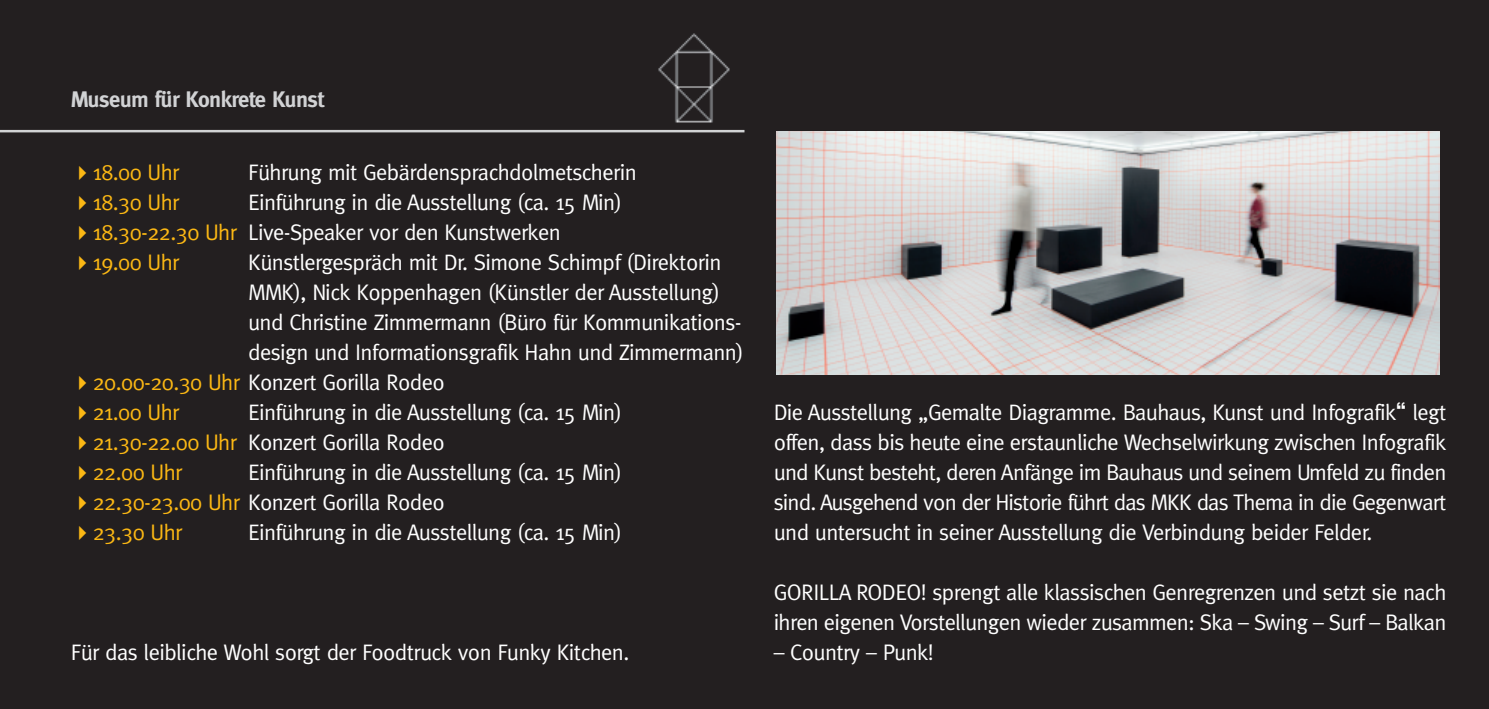
<style>
.page{position:relative;width:1489px;height:709px;background:#fff}
.page>*{position:absolute;margin:0;border:0;box-sizing:border-box;transform-origin:0 0}
.t1{font:22.5px/30px "Meta";letter-spacing:-.025em;color:#fff}
.t2{font:22.5px "Meta";letter-spacing:-.025em;color:#fcb814}
.t3{font:700 22.5px "Meta";letter-spacing:-.025em;color:#d1d2d4}
.s1{color:#fcb814}
.s2{font-family:"Hira Kaku Pro W6"}
</style>
<div class="page">
<div style="left:0;top:0;width:1488px;height:709px;background:#231f20"></div>
<hr style="left:0;top:130px;width:744px;height:2px;background:#d1d2d4">
<img style="left:658px;top:33px;width:72px;height:90px">
<img style="left:776px;top:131px;width:663px;height:244px">
<p class="t3" style="left:71px;top:86px;width:255px">Museum für Konkrete Kunst</p>
<p class="t2" style="left:93px;top:159px;width:88px">18.00 Uhr</p>
<p class="t1" style="left:248px;top:157px;width:390px">Führung mit Gebärdensprachdolmetscherin</p>
<p class="t2" style="left:93px;top:189px;width:88px">18.30 Uhr</p>
<p class="t1" style="left:93px;top:187px;width:530px;text-indent:155px">Einführung in die Ausstellung (ca. 15 Min)<br><span class="s1">18.30-22.30 Uhr</span> Live-Speaker vor den Kunstwerken<br><span class="s1">19.00 Uhr</span></p>
<p class="t1" style="left:248px;top:247px;width:475px">Künstlergespräch mit Dr. Simone Schimpf (Direktorin</p>
<p class="t1" style="left:248px;top:277px;width:473px">MMK), Nick Koppenhagen (Künstler der Ausstellung)</p>
<p class="t1" style="left:248px;top:307px;width:495px">und Christine Zimmermann (Büro für Kommunikations-</p>
<p class="t1" style="left:248px;top:337px;width:497px">design und Informationsgrafik Hahn und Zimmermann)</p>
<p class="t1" style="left:93px;top:367px;width:353px"><span class="s1">20.00-20.30 Uhr</span> Konzert Gorilla Rodeo</p>
<p class="t2" style="left:93px;top:399px;width:88px">21.00 Uhr</p>
<p class="t1" style="left:93px;top:397px;width:530px;text-indent:155px">Einführung in die Ausstellung (ca. 15 Min)<br><span class="s1">21.30-22.00 Uhr</span> Konzert Gorilla Rodeo<br><span class="s1">22.00 Uhr</span></p>
<p class="t1" style="left:93px;top:457px;width:530px;text-indent:155px">Einführung in die Ausstellung (ca. 15 Min)<br><span class="s1">22.30-23.00 Uhr</span> Konzert Gorilla Rodeo<br><span class="s1">23.30 Uhr</span></p>
<p class="t1" style="left:248px;top:517px;width:375px">Einführung in die Ausstellung (ca. 15 Min)</p>
<p class="t1" style="left:71px;top:637px;width:560px">Für das leibliche Wohl sorgt der Foodtruck von Funky Kitchen.</p>
<p class="t1" style="left:773px;top:397px;width:674px;text-align:justify">Die Ausstellung „Gemalte Diagramme. Bauhaus, Kunst und Infografik<span class="s2">“</span> legt offen, dass bis heute eine erstaunliche Wechselwirkung zwischen Infografik und Kunst besteht, deren Anfänge im Bauhaus und seinem Umfeld zu finden sind. Ausgehend von der Historie führt das MKK das Thema in die Gegenwart und untersucht in seiner Ausstellung die Verbindung beider Felder.</p>
<p class="t1" style="left:773px;top:577px;width:674px">GORILLA RODEO! sprengt alle klassischen Genregrenzen und setzt sie nach ihren eigenen Vorstellungen wieder zusammen: Ska – Swing – Surf – Balkan</p>
<p class="t1" style="left:773px;top:637px;width:162px">– Country – Punk!</p>
</div>
